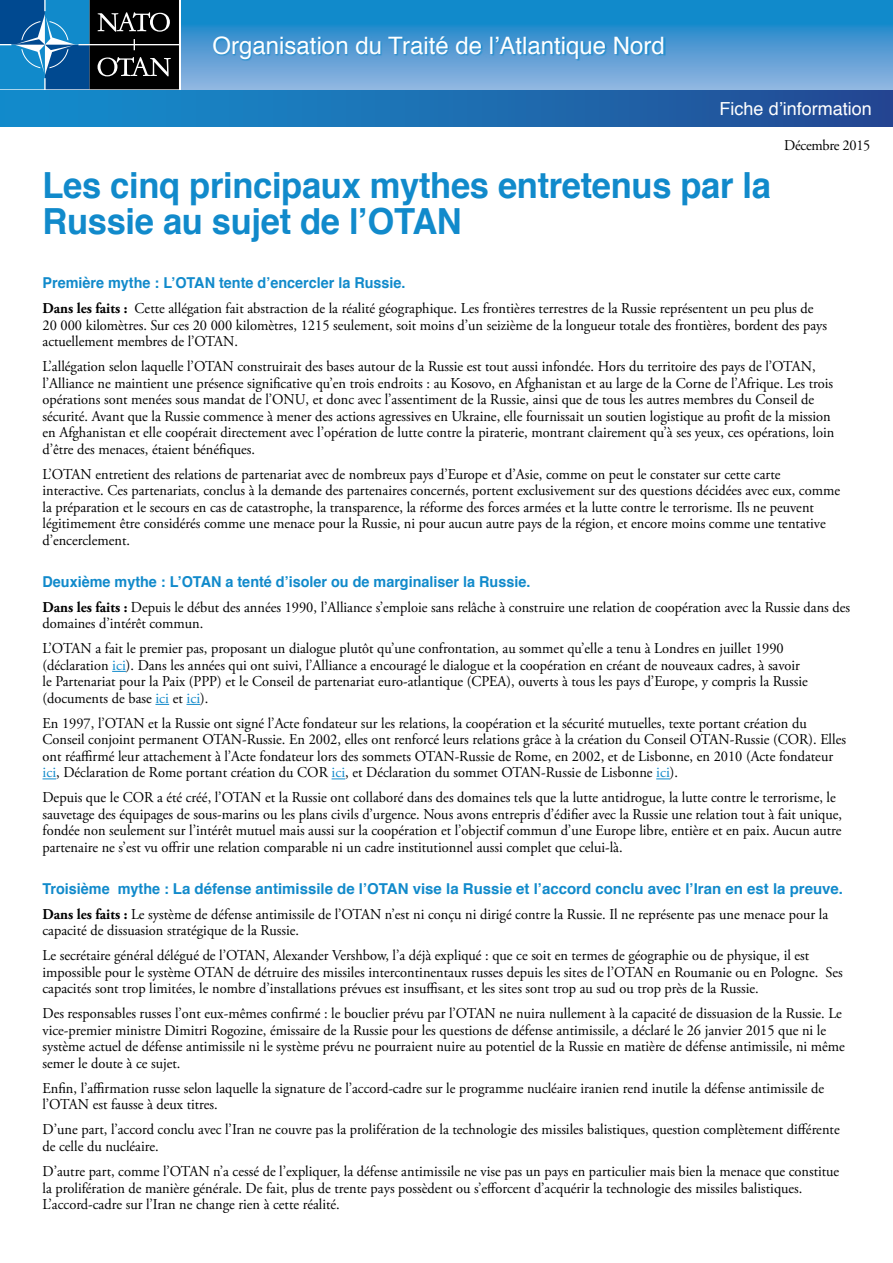
<style>
.page{position:relative;width:893px;height:1263px;background:#fff}
.page>*{position:absolute;margin:0;border:0;box-sizing:border-box;transform-origin:0 0}
.t1{font:700 36px/36px "Helvetica";letter-spacing:-.01em;color:#118acb;scale:.96 1}
.t2{font:24px "Helvetica";color:#fff}
.t3{font:18px "Helvetica";color:#fff}
.t4{font:15px/16.5px "Adobe Garamond Pro";color:#000;scale:.96 1}
.t5{font:700 15px "Helvetica";color:#118acb;scale:.96 1}
.t6{font:15px "Adobe Garamond Pro";letter-spacing:-.02em;color:#000;scale:.96 1}
.s1{font-weight:700}
.s2{color:#118acb}
</style>
<div class="page">
<svg style="left:181px;top:0;width:712px;height:89px;background:#4699d2"></svg>
<svg style="left:0;top:89px;width:180px;height:2px"></svg>
<svg style="left:0;top:0;width:179px;height:89px;background:#1f4b69"></svg>
<div style="left:0;top:91px;width:893px;height:36px;background:linear-gradient(to right,#1491cf,#254a93)"></div>
<div style="left:213px;top:37px;width:453px;height:24px;background:#118acb;opacity:.75"></div>
<svg style="left:112px;top:671px;width:14px;height:1px"></svg>
<svg style="left:155px;top:704px;width:14px;height:1px"></svg>
<svg style="left:186px;top:704px;width:14px;height:1px"></svg>
<svg style="left:43px;top:778px;width:13px;height:1px"></svg>
<svg style="left:332px;top:778px;width:13px;height:1px"></svg>
<svg style="left:656px;top:778px;width:14px;height:1px"></svg>
<h2 class="t2" style="left:213px;top:27px;width:454px">Organisation du Traité de l’Atlantique Nord</h2>
<p class="t3" style="left:720px;top:95px;width:154px">Fiche d’information</p>
<p class="t6" style="left:784px;top:136px;width:91px">Décembre 2015</p>
<h1 class="t1" style="left:43px;top:167px;width:760px">Les cinq principaux mythes entretenus par la<br>Russie au sujet de l’OTAN</h1>
<p class="t5" style="left:43px;top:271px;width:380px">Première mythe : L’OTAN tente d’encercler la Russie.</p>
<p class="t4" style="left:43px;top:301px;width:819px"><span class="s1">Dans les faits :</span> Cette allégation fait abstraction de la réalité géographique. Les frontières terrestres de la Russie représentent un peu plus de<br>20 000 kilomètres. Sur ces 20 000 kilomètres, 1215 seulement, soit moins d’un seizième de la longueur totale des frontières, bordent des pays actuellement membres de l’OTAN.</p>
<p class="t4" style="left:43px;top:359px;width:826px">L’allégation selon laquelle l’OTAN construirait des bases autour de la Russie est tout aussi infondée. Hors du territoire des pays de l’OTAN, l’Alliance ne maintient une présence significative qu’en trois endroits : au Kosovo, en Afghanistan et au large de la Corne de l’Afrique. Les trois opérations sont menées sous mandat de l’ONU, et donc avec l’assentiment de la Russie, ainsi que de tous les autres membres du Conseil de sécurité. Avant que la Russie commence à mener des actions agressives en Ukraine, elle fournissait un soutien logistique au profit de la mission en Afghanistan et elle coopérait directement avec l’opération de lutte contre la piraterie, montrant clairement qu’à ses yeux, ces opérations, loin d’être des menaces, étaient bénéfiques.</p>
<p class="t4" style="left:43px;top:466px;width:832px">L’OTAN entretient des relations de partenariat avec de nombreux pays d’Europe et d’Asie, comme on peut le constater sur cette carte interactive. Ces partenariats, conclus à la demande des partenaires concernés, portent exclusivement sur des questions décidées avec eux, comme la préparation et le secours en cas de catastrophe, la transparence, la réforme des forces armées et la lutte contre le terrorisme. Ils ne peuvent légitimement être considérés comme une menace pour la Russie, ni pour aucun autre pays de la région, et encore moins comme une tentative d’encerclement.</p>
<p class="t5" style="left:43px;top:569px;width:510px">Deuxième mythe : L’OTAN a tenté d’isoler ou de marginaliser la Russie.</p>
<p class="t4" style="left:43px;top:599px;width:843px"><span class="s1">Dans les faits :</span> Depuis le début des années 1990, l’Alliance s’emploie sans relâche à construire une relation de coopération avec la Russie dans des domaines d’intérêt commun.</p>
<p class="t4" style="left:43px;top:641px;width:799px">L’OTAN a fait le premier pas, proposant un dialogue plutôt qu’une confrontation, au sommet qu’elle a tenu à Londres en juillet 1990 (déclaration <span class="s2">ici</span>). Dans les années qui ont suivi, l’Alliance a encouragé le dialogue et la coopération en créant de nouveaux cadres, à savoir le Partenariat pour la Paix (PPP) et le Conseil de partenariat euro-atlantique (CPEA), ouverts à tous les pays d’Europe, y compris la Russie (documents de base <span class="s2">ici</span> et <span class="s2">ici</span>).</p>
<p class="t4" style="left:43px;top:715px;width:838px">En 1997, l’OTAN et la Russie ont signé l’Acte fondateur sur les relations, la coopération et la sécurité mutuelles, texte portant création du Conseil conjoint permanent OTAN-Russie. En 2002, elles ont renforcé leurs relations grâce à la création du Conseil OTAN-Russie (COR). Elles ont réaffirmé leur attachement à l’Acte fondateur lors des sommets OTAN-Russie de Rome, en 2002, et de Lisbonne, en 2010 (Acte fondateur <span class="s2">ici</span>, Déclaration de Rome portant création du COR <span class="s2">ici</span>, et Déclaration du sommet OTAN-Russie de Lisbonne <span class="s2">ici</span>).</p>
<p class="t4" style="left:43px;top:790px;width:834px">Depuis que le COR a été créé, l’OTAN et la Russie ont collaboré dans des domaines tels que la lutte antidrogue, la lutte contre le terrorisme, le sauvetage des équipages de sous-marins ou les plans civils d’urgence. Nous avons entrepris d’édifier avec la Russie une relation tout à fait unique, fondée non seulement sur l’intérêt mutuel mais aussi sur la coopération et l’objectif commun d’une Europe libre, entière et en paix. Aucun autre partenaire ne s’est vu offrir une relation comparable ni un cadre institutionnel aussi complet que celui-là.</p>
<p class="t5" style="left:43px;top:876px;width:835px">Troisième mythe : La défense antimissile de l’OTAN vise la Russie et l’accord conclu avec l’Iran en est la preuve.</p>
<p class="t4" style="left:43px;top:906px;width:820px"><span class="s1">Dans les faits :</span> Le système de défense antimissile de l’OTAN n’est ni conçu ni dirigé contre la Russie. Il ne représente pas une menace pour la capacité de dissuasion stratégique de la Russie.</p>
<p class="t4" style="left:43px;top:948px;width:835px">Le secrétaire général délégué de l’OTAN, Alexander Vershbow, l’a déjà expliqué : que ce soit en termes de géographie ou de physique, il est impossible pour le système OTAN de détruire des missiles intercontinentaux russes depuis les sites de l’OTAN en Roumanie ou en Pologne. Ses capacités sont trop limitées, le nombre d’installations prévues est insuffisant, et les sites sont trop au sud ou trop près de la Russie.</p>
<p class="t4" style="left:43px;top:1006px;width:837px">Des responsables russes l’ont eux-mêmes confirmé : le bouclier prévu par l’OTAN ne nuira nullement à la capacité de dissuasion de la Russie. Le vice-premier ministre Dimitri Rogozine, émissaire de la Russie pour les questions de défense antimissile, a déclaré le 26 janvier 2015 que ni le système actuel de défense antimissile ni le système prévu ne pourraient nuire au potentiel de la Russie en matière de défense antimissile, ni même semer le doute à ce sujet.</p>
<p class="t4" style="left:43px;top:1080px;width:816px">Enfin, l’affirmation russe selon laquelle la signature de l’accord-cadre sur le programme nucléaire iranien rend inutile la défense antimissile de l’OTAN est fausse à deux titres.</p>
<p class="t4" style="left:43px;top:1122px;width:832px">D’une part, l’accord conclu avec l’Iran ne couvre pas la prolifération de la technologie des missiles balistiques, question complètement différente de celle du nucléaire.</p>
<p class="t4" style="left:43px;top:1163px;width:831px">D’autre part, comme l’OTAN n’a cessé de l’expliquer, la défense antimissile ne vise pas un pays en particulier mais bien la menace que constitue la prolifération de manière générale. De fait, plus de trente pays possèdent ou s’efforcent d’acquérir la technologie des missiles balistiques.<br>L’accord-cadre sur l’Iran ne change rien à cette réalité.</p>
</div>
